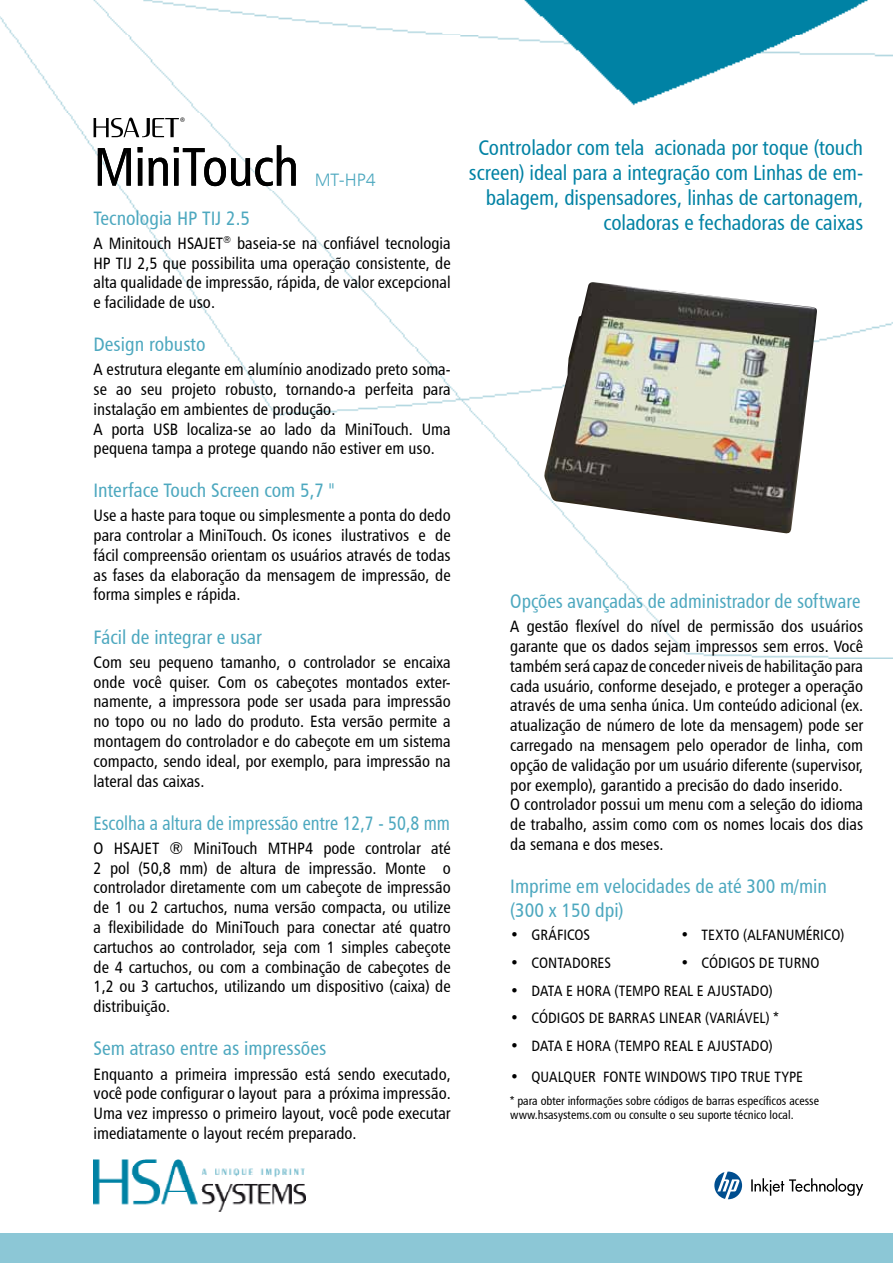
<style>
.page{position:relative;width:893px;height:1263px;background:#fff}
.page>*{position:absolute;margin:0;border:0;box-sizing:border-box;transform-origin:0 0}
.t1{font:54px "Humanist 777 BT Roman Condensed B";letter-spacing:-.015em;color:#000}
.t2{font:21px/25.2px "Humanist 777 BT Roman Condensed B";letter-spacing:-.005em;color:#0082a4;text-align:right}
.t3{font:19.5px/23.4px "Humanist 777 BT Roman Condensed B";color:#4da8bf}
.t4{font:19.5px "Humanist 777 BT Roman Condensed B";color:#4da8bf;scale:.93 1}
.t5{font:18px "Humanist 777 BT Light B";color:#4da8bf}
.t6{font:16.5px/19.8px "Humanist 777 BT Roman Condensed B";color:#000;text-align:justify}
.t7{font:15px "Humanist 777 BT Roman Condensed B";letter-spacing:.005em;color:#000}
.t8{font:12px/14.4px "Humanist 777 BT Roman Condensed B";color:#000}
.t9{font:9.6px "Myriad";color:#000}
</style>
<div class="page">
<img style="left:0;top:0;width:893px;height:659px">
<div style="left:0;top:1233px;width:893px;height:30px;background:#8cc7d6"></div>
<img style="left:94px;top:1159px;width:212px;height:53px">
<svg style="left:94px;top:118px;width:85px;height:19px"></svg>
<svg style="left:751px;top:1178px;width:112px;height:18px"></svg>
<svg style="left:714px;top:1171px;width:28px;height:28px"></svg>
<img style="left:544px;top:282px;width:273px;height:252px">
<p class="t9" style="left:180px;top:116px;width:6px">®</p>
<h1 class="t1" style="left:94px;top:133px;width:207px">MiniTouch</h1>
<p class="t5" style="left:315px;top:169px;width:63px">MT-HP4</p>
<p class="t3" style="left:94px;top:206px;width:158px">Tecnologia HP TIJ 2.5</p>
<p class="t6" style="left:94px;top:233px;width:359px">A Minitouch HSAJET<sup>®</sup> baseia-se na confiável tecnologia HP TIJ 2,5 que possibilita uma operação consistente, de alta qualidade de impressão, rápida, de valor excepcional e facilidade de uso.</p>
<p class="t3" style="left:94px;top:332px;width:114px">Design robusto</p>
<p class="t6" style="left:94px;top:359px;width:359px;text-align:left">A estrutura elegante em alumínio anodizado preto soma&shy;se ao seu projeto robusto, tornando-a perfeita para instalação em ambientes de produção.<br>A porta USB localiza-se ao lado da MiniTouch. Uma pequena tampa a protege quando não estiver em uso.</p>
<p class="t3" style="left:94px;top:478px;width:242px">Interface Touch Screen com 5,7 "</p>
<p class="t6" style="left:94px;top:505px;width:359px">Use a haste para toque ou simplesmente a ponta do dedo para controlar a MiniTouch. Os icones ilustrativos e de fácil compreensão orientam os usuários através de todas as fases da elaboração da mensagem de impressão, de forma simples e rápida.</p>
<p class="t3" style="left:94px;top:625px;width:170px">Fácil de integrar e usar</p>
<p class="t6" style="left:94px;top:652px;width:359px">Com seu pequeno tamanho, o controlador se encaixa onde você quiser. Com os cabeçotes montados exter&shy;namente, a impressora pode ser usada para impressão no topo ou no lado do produto. Esta versão permite a montagem do controlador e do cabeçote em um sistema compacto, sendo ideal, por exemplo, para impressão na lateral das caixas.</p>
<p class="t4" style="left:94px;top:811px;width:385px">Escolha a altura de impressão entre 12,7 - 50,8 mm</p>
<p class="t6" style="left:94px;top:838px;width:359px">O HSAJET ® MiniTouch MTHP4 pode controlar até 2 pol (50,8 mm) de altura de impressão. Monte o controlador diretamente com um cabeçote de impressão de 1 ou 2 cartuchos, numa versão compacta, ou utilize a flexibilidade do MiniTouch para conectar até quatro cartuchos ao controlador, seja com 1 simples cabeçote de 4 cartuchos, ou com a combinação de cabeçotes de 1,2 ou 3 cartuchos, utilizando um dispositivo (caixa) de distribuição.</p>
<p class="t3" style="left:94px;top:1036px;width:234px">Sem atraso entre as impressões</p>
<p class="t6" style="left:94px;top:1063px;width:359px">Enquanto a primeira impressão está sendo executado, você pode configurar o layout para a próxima impressão.<br>Uma vez impresso o primeiro layout, você pode executar imediatamente o layout recém preparado.</p>
<p class="t2" style="left:469px;top:134px;width:396px">Controlador com tela acionada por toque (touch screen) ideal para a integração com Linhas de em&shy;balagem, dispensadores, linhas de cartonagem, coladoras e fechadoras de caixas</p>
<p class="t3" style="left:510px;top:589px;width:352px">Opções avançadas de administrador de software</p>
<p class="t6" style="left:510px;top:616px;width:354px;text-align:left">A gestão flexível do nível de permissão dos usuários garante que os dados sejam impressos sem erros. Você também será capaz de conceder niveis de habilitação para cada usuário, conforme desejado, e proteger a operação através de uma senha única. Um conteúdo adicional (ex. atualização de número de lote da mensagem) pode ser carregado na mensagem pelo operador de linha, com opção de validação por um usuário diferente (supervisor, por exemplo), garantido a precisão do dado inserido.<br>O controlador possui um menu com a seleção do idioma de trabalho, assim como com os nomes locais dos dias da semana e dos meses.</p>
<p class="t3" style="left:510px;top:874px;width:318px">Imprime em velocidades de até 300 m/min (300 x 150 dpi)</p>
<p class="t7" style="left:510px;top:925px;width:81px">• Gráficos</p>
<p class="t7" style="left:680px;top:925px;width:165px">• Texto (alfanumérico)</p>
<p class="t7" style="left:510px;top:953px;width:102px">• Contadores</p>
<p class="t7" style="left:680px;top:953px;width:141px">• códigos de turno</p>
<p class="t7" style="left:510px;top:981px;width:118px">• Data e ho ra (tempo</p>
<p class="t7" style="left:664px;top:981px;width:53px">real eajustado</p>
<p class="t7" style="left:769px;top:981px;width:5px">)</p>
<p class="t7" style="left:510px;top:1009px;width:270px">• códigos de barras linear (variável) *</p>
<p class="t7" style="left:510px;top:1036px;width:125px">• Data e Hora (Tempo</p>
<p class="t7" style="left:664px;top:1036px;width:9px">Real</p>
<p class="t7" style="left:697px;top:1036px;width:29px">e Ajustado</p>
<p class="t7" style="left:769px;top:1036px;width:5px">)</p>
<p class="t7" style="left:510px;top:1067px;width:294px">• Qualquer fonte Windows tipo True Type</p>
<p class="t8" style="left:510px;top:1093px;width:310px">* para obter informações sobre códigos de barras específicos acesse www.hsasystems.com ou consulte o seu suporte técnico local.</p>
</div>
